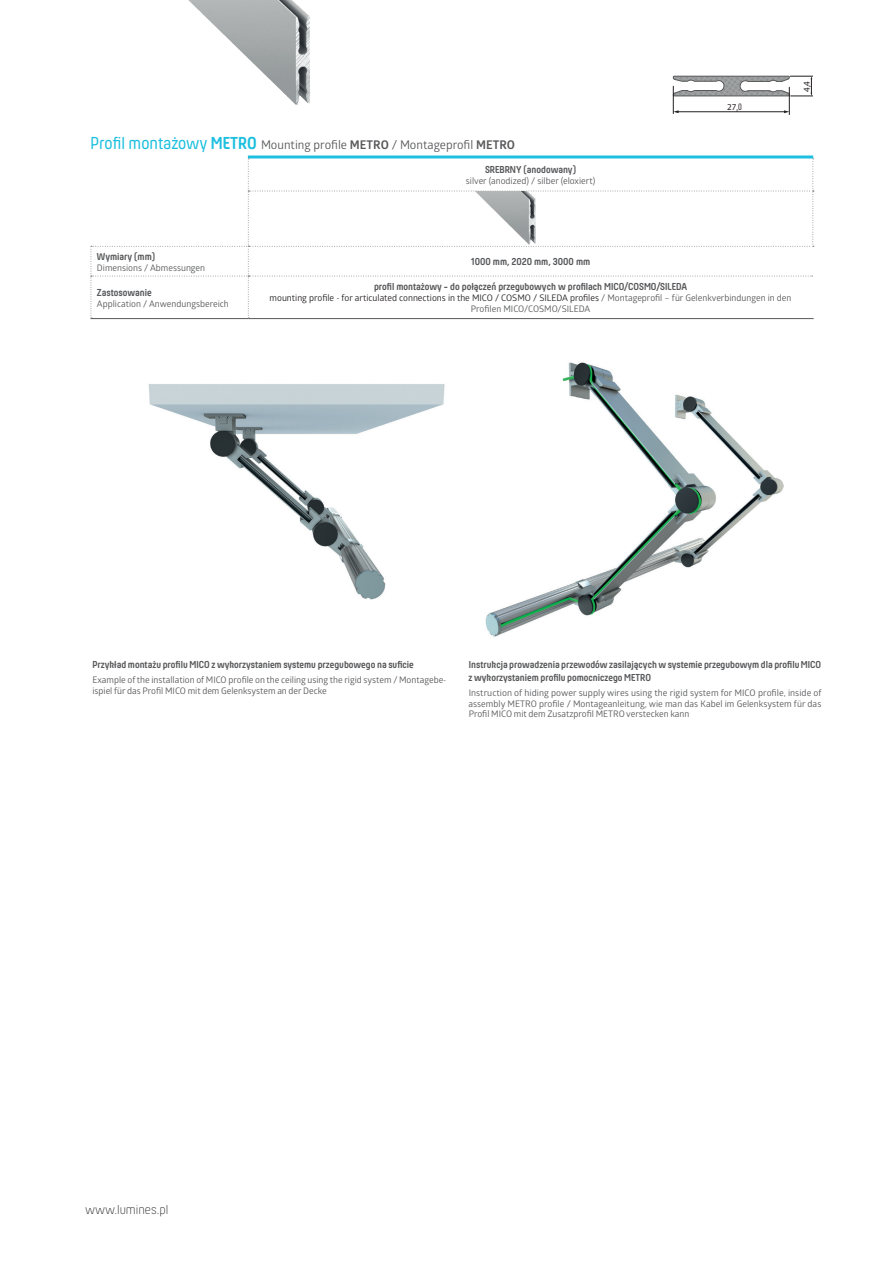
<style>
.page{position:relative;width:893px;height:1263px;background:#fff}
.page>*{position:absolute;margin:0;border:0;box-sizing:border-box;transform-origin:0 0}
.t1{font:300 13.5px "Hansom FY";color:#231f20}
.t2{font:12px "Glober";color:#57585a}
.t3{font:700 10.5px/12.6px "Hansom FY";color:#57585a}
.t4{font:9px/10.8px "Glober";color:#57585a}
.t5{font:9px/10.8px "Glober";color:#231f20;text-align:center}
.t6{font:9px "Myriad Pro";color:#231f20}
.s1{font-family:"Hansom FY";font-size:18px;color:#1cbfdf}
.s2{font-family:"Hansom FY";font-weight:700;font-size:18px;color:#1cbfdf}
.s3{font-weight:700}
.s4{font-family:"URWDIN Cond"}
.s5{color:#57585a}
</style>
<div class="page">
<img style="left:188px;top:0;width:122px;height:105px">
<hr style="left:248px;top:155px;width:565px;height:3px;background:#1cbfdf">
<hr style="left:91px;top:318px;width:157px;height:1px;background:#57585a">
<hr style="left:248px;top:318px;width:566px;height:1px;background:#57585a">
<svg style="left:91px;top:158px;width:723px;height:160px"></svg>
<img style="left:399px;top:191px;width:228px;height:55px">
<svg style="left:673px;top:76px;width:140px;height:39px"></svg>
<img style="left:148px;top:384px;width:297px;height:216px">
<img style="left:485px;top:362px;width:298px;height:275px">
<h2 class="t2" style="left:91px;top:137px;width:426px"><span class="s1">Profil montażowy</span> <span class="s2">METRO</span> Mounting profile <span class="s3">METRO</span> / Montageprofil <span class="s3">METRO</span></h2>
<p class="t3" style="left:485px;top:163px;width:93px">SREBRNY (anodowany)</p>
<p class="t4" style="left:466px;top:175px;width:131px">silver (anodized) / silber (eloxiert)</p>
<p class="t6" style="left:727px;top:101px;width:16px">27<span class="s4">,0</span></p>
<p class="t6" style="left:801px;top:92px;width:13px;rotate:-90deg">4,4</p>
<p class="t3" style="left:97px;top:250px;width:60px">Wymiary (mm)</p>
<p class="t4" style="left:97px;top:262px;width:110px">Dimensions / Abmessungen</p>
<p class="t3" style="left:97px;top:286px;width:56px">Zastosowanie</p>
<p class="t4" style="left:97px;top:298px;width:133px">Application / Anwendungsbereich</p>
<p class="t3" style="left:471px;top:255px;width:121px">1000 mm, 2020 mm, 3000 mm</p>
<p class="t3" style="left:374px;top:281px;width:315px">profil montażowy - do połączeń przegubowych w profilach MICO/COSMO/SILEDA</p>
<p class="t5" style="left:270px;top:292px;width:523px">mounting profile - for articulated connections in the MICO / COSMO / SILEDA profiles <span class="s5">/ Montageprofil – für Gelenkverbindungen in den<br>Profilen MICO/COSMO/SILEDA</span></p>
<p class="t3" style="left:92px;top:658px;width:323px">Przykład montażu profilu MICO z wykorzystaniem systemu przegubowego na suficie</p>
<p class="t4" style="left:92px;top:674px;width:356px">Example of the installation of MICO profile on the ceiling using the rigid system / Montagebe&shy;ispiel für das Profil MICO mit dem Gelenksystem an der Decke</p>
<p class="t3" style="left:468px;top:658px;width:354px">Instrukcja prowadzenia przewodów zasilających w systemie przegubowym dla profilu MICO z wykorzystaniem profilu pomocniczego METRO</p>
<p class="t4" style="left:468px;top:687px;width:355px;text-align:justify">Instruction of hiding power supply wires using the rigid system for MICO profile, inside of assembly METRO profile / Montageanleitung, wie man das Kabel im Gelenksystem für das Profil MICO mit dem Zusatzprofil METRO verstecken kann</p>
<h1 class="t1" style="left:85px;top:1201px;width:85px">www.lumines.pl</h1>
</div>
